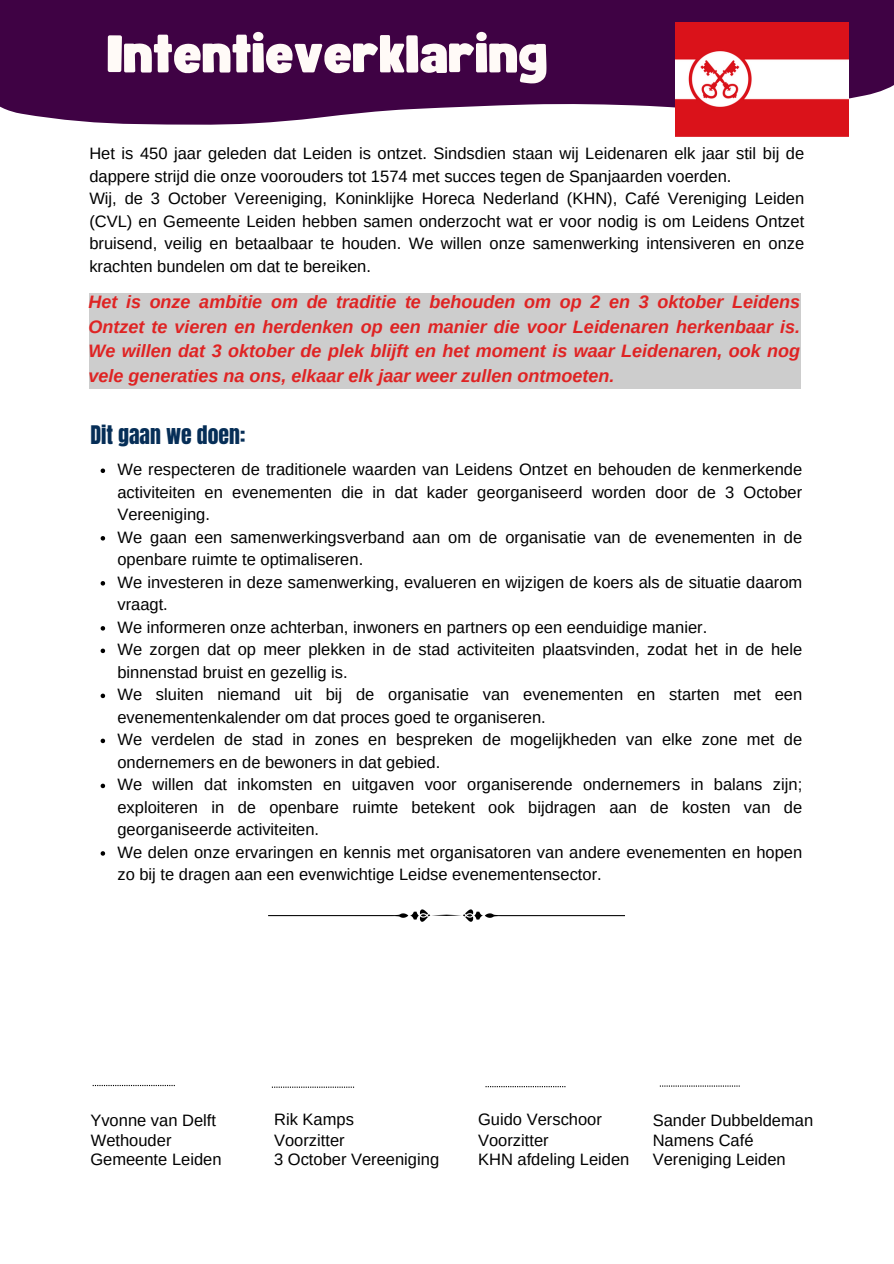
<style>
.page{position:relative;width:894px;height:1264px;background:#fff}
.page>*{position:absolute;margin:0;border:0;box-sizing:border-box;transform-origin:0 0}
.t1{font:52.35px "Funtastic";color:#fffaf7}
.t2{font:21.75px "Anton";color:#062e57}
.t3{font:italic 700 18px/24.8px "Arimo";color:#df2323;text-align:justify}
.t4{font:16.5px/22.5px "Arimo";color:#000}
</style>
<div class="page">
<svg style="left:0;top:0;width:893px;height:125px;fill:#3f0244"></svg>
<div style="left:89px;top:293px;width:712px;height:95px;background:#cdcdcd"></div>
<svg style="left:268px;top:909px;width:356px;height:12px"></svg>
<svg style="left:101px;top:468px;width:4px;height:5px"></svg>
<svg style="left:101px;top:536px;width:4px;height:4px"></svg>
<svg style="left:101px;top:581px;width:4px;height:4px"></svg>
<svg style="left:101px;top:626px;width:4px;height:4px"></svg>
<svg style="left:101px;top:648px;width:4px;height:5px"></svg>
<svg style="left:101px;top:693px;width:4px;height:5px"></svg>
<svg style="left:101px;top:738px;width:4px;height:5px"></svg>
<svg style="left:101px;top:783px;width:4px;height:5px"></svg>
<svg style="left:101px;top:851px;width:4px;height:4px"></svg>
<img style="left:675px;top:23px;width:172px;height:113px">
<svg style="left:272px;top:1086px;width:82px;height:1px"></svg>
<svg style="left:93px;top:1084px;width:82px;height:2px"></svg>
<svg style="left:485px;top:1086px;width:80px;height:1px"></svg>
<svg style="left:659px;top:1085px;width:80px;height:1px"></svg>
<p class="t1" style="left:108px;top:30px;width:442px">Intentieverklaring</p>
<p class="t4" style="left:89px;top:142px;width:716px">Het is 450 jaar geleden dat Leiden is ontzet. Sindsdien staan wij Leidenaren elk jaar stil bij de dappere strijd die onze voorouders tot 1574 met succes tegen de Spanjaarden voerden.</p>
<p class="t4" style="left:89px;top:187px;width:716px;text-align:justify">Wij, de 3 October Vereeniging, Koninklijke Horeca Nederland (KHN), Café Vereniging Leiden (CVL) en Gemeente Leiden hebben samen onderzocht wat er voor nodig is om Leidens Ontzet bruisend, veilig en betaalbaar te houden. We willen onze samenwerking intensiveren en onze krachten bundelen om dat te bereiken.</p>
<p class="t3" style="left:88px;top:289px;width:713px">Het is onze ambitie om de traditie te behouden om op 2 en 3 oktober Leidens Ontzet te vieren en herdenken op een manier die voor Leidenaren herkenbaar is.<br>We willen dat 3 oktober de plek blijft en het moment is waar Leidenaren, ook nog vele generaties na ons, elkaar elk jaar weer zullen ontmoeten.</p>
<p class="t2" style="left:90px;top:419px;width:156px">Dit gaan we doen:</p>
<p class="t4" style="left:117px;top:458px;width:686px;text-align:justify">We respecteren de traditionele waarden van Leidens Ontzet en behouden de kenmerkende activiteiten en evenementen die in dat kader georganiseerd worden door de 3 October Vereeniging.</p>
<h1 class="t4" style="left:117px;top:526px;width:686px">We gaan een samenwerkingsverband aan om de organisatie van de evenementen in de openbare ruimte te optimaliseren.</h1>
<p class="t4" style="left:117px;top:571px;width:686px">We investeren in deze samenwerking, evalueren en wijzigen de koers als de situatie daarom vraagt.</p>
<p class="t4" style="left:117px;top:616px;width:591px">We informeren onze achterban, inwoners en partners op een eenduidige manier.</p>
<p class="t4" style="left:117px;top:638px;width:686px">We zorgen dat op meer plekken in de stad activiteiten plaatsvinden, zodat het in de hele binnenstad bruist en gezellig is.</p>
<h3 class="t4" style="left:117px;top:683px;width:686px">We sluiten niemand uit bij de organisatie van evenementen en starten met een evenementenkalender om dat proces goed te organiseren.</h3>
<h2 class="t4" style="left:117px;top:728px;width:686px">We verdelen de stad in zones en bespreken de mogelijkheden van elke zone met de ondernemers en de bewoners in dat gebied.</h2>
<p class="t4" style="left:117px;top:773px;width:686px;text-align:justify">We willen dat inkomsten en uitgaven voor organiserende ondernemers in balans zijn; exploiteren in de openbare ruimte betekent ook bijdragen aan de kosten van de georganiseerde activiteiten.</p>
<p class="t4" style="left:117px;top:841px;width:686px">We delen onze ervaringen en kennis met organisatoren van andere evenementen en hopen zo bij te dragen aan een evenwichtige Leidse evenementensector.</p>
<p class="t4" style="left:274px;top:1107px;width:81px">Rik Kamps</p>
<p class="t4" style="left:274px;top:1147px;width:166px">3 October Vereeniging</p>
<p class="t4" style="left:90px;top:1109px;width:127px">Yvonne van Delft</p>
<p class="t4" style="left:90px;top:1147px;width:133px">Gemeente Leiden</p>
<p class="t4" style="left:91px;top:1128px;width:82px">Wethouder</p>
<p class="t4" style="left:274px;top:1128px;width:72px">Voorzitter</p>
<p class="t4" style="left:478px;top:1107px;width:125px">Guido Verschoor</p>
<p class="t4" style="left:478px;top:1147px;width:153px">KHN afdeling Leiden</p>
<p class="t4" style="left:652px;top:1109px;width:162px">Sander Dubbeldeman</p>
<p class="t4" style="left:478px;top:1128px;width:72px">Voorzitter</p>
<p class="t4" style="left:652px;top:1128px;width:102px">Namens Café</p>
<p class="t4" style="left:652px;top:1147px;width:134px">Vereniging Leiden</p>
</div>
